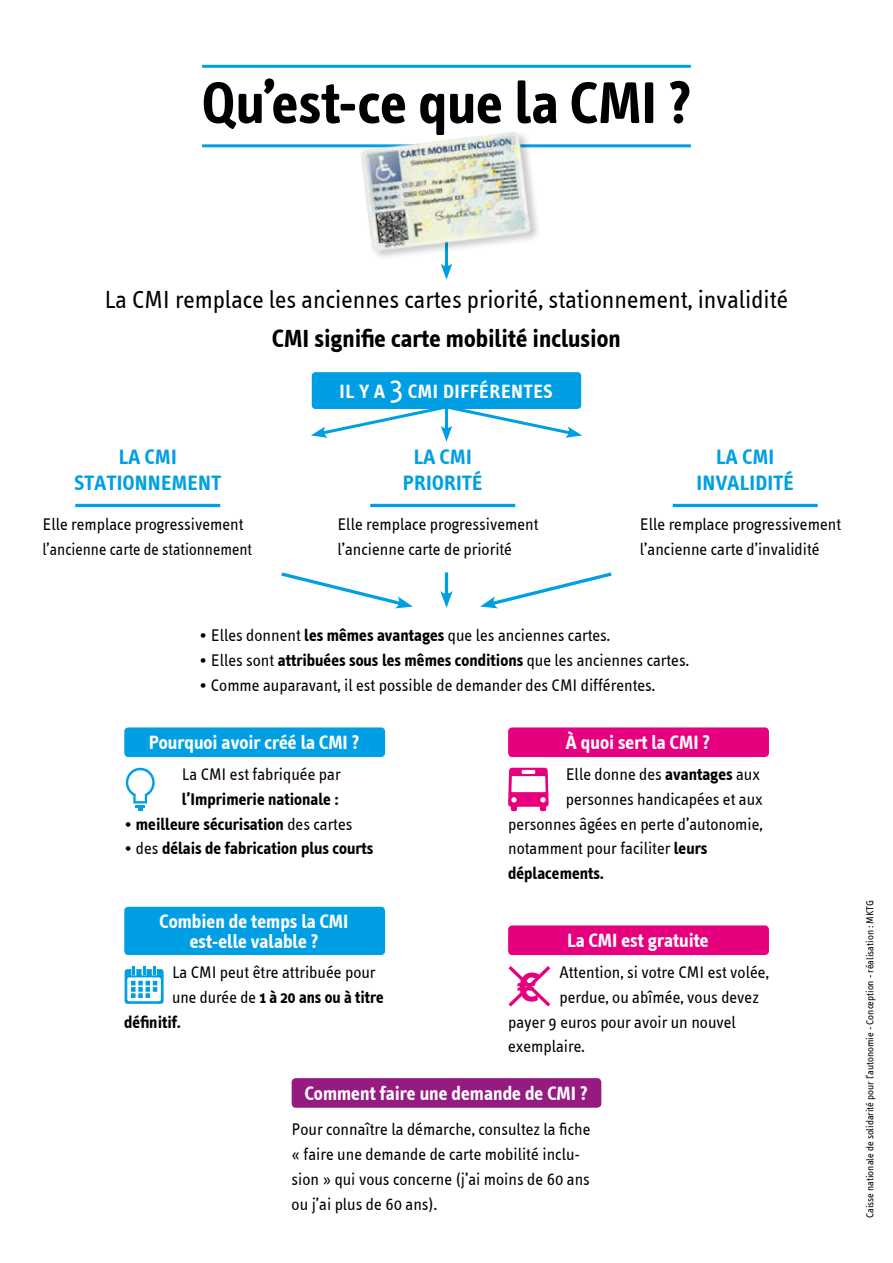
<style>
.page{position:relative;width:893px;height:1263px;background:#fff}
.page>*{position:absolute;margin:0;border:0;box-sizing:border-box;transform-origin:0 0}
.t1{font:700 60px "Info Text";color:#000}
.t2{font:700 39.6px "Helvetica Neue";color:#e6007d}
.t3{font:25.5px "Info Text";color:#000}
.t4{font:700 25.5px "Info Text";color:#000}
.t5{font:700 21.45px/26px "Info Text";letter-spacing:.015em;color:#009fe3;text-align:center}
.t6{font:700 19.8px/19.8px "Info Text";color:#fff;text-align:center}
.t7{font:700 19.8px "Info Text";letter-spacing:.035em;color:#fff}
.t8{font:17.4px/24.8px "Info Text";color:#000}
.t9{font:700 17.4px "Info Text";color:#000}
.t10{font:10.5px "Info Text";color:#000}
.s1{font-weight:400;font-size:31.35px}
.s2{font-weight:700}
.s3{font-weight:400}
</style>
<div class="page">
<hr style="left:445px;top:240px;width:3px;height:29px;background:#009fe3">
<svg style="left:441px;top:264px;width:11px;height:16px"></svg>
<hr style="left:202px;top:65px;width:489px;height:3px;background:#009fe3">
<hr style="left:202px;top:144px;width:489px;height:3px;background:#009fe3">
<div style="left:360px;top:130px;width:182px;height:132px;background:#fff"></div>
<img style="left:355px;top:132px;width:183px;height:124px">
<div style="left:124px;top:727px;width:261px;height:30px;background:#009fe3;border-radius:4px"></div>
<div style="left:292px;top:1078px;width:309px;height:30px;background:#951b81;border-radius:4px"></div>
<div style="left:124px;top:907px;width:261px;height:48px;background:#009fe3;border-radius:4px"></div>
<div style="left:508px;top:727px;width:261px;height:30px;background:#e6007d;border-radius:4px"></div>
<div style="left:508px;top:925px;width:261px;height:30px;background:#e6007d;border-radius:4px"></div>
<hr style="left:75px;top:504px;width:145px;height:3px;background:#009fe3">
<hr style="left:370px;top:504px;width:145px;height:3px;background:#009fe3">
<hr style="left:673px;top:504px;width:145px;height:3px;background:#009fe3">
<svg style="left:480px;top:572px;width:132px;height:36px"></svg>
<hr style="left:445px;top:572px;width:3px;height:25px;background:#009fe3">
<svg style="left:440px;top:591px;width:13px;height:17px"></svg>
<svg style="left:281px;top:572px;width:132px;height:36px"></svg>
<svg style="left:508px;top:966px;width:43px;height:41px"></svg>
<svg style="left:126px;top:768px;width:29px;height:43px"></svg>
<svg style="left:311px;top:403px;width:271px;height:39px"></svg>
<div style="left:312px;top:372px;width:269px;height:37px;background:#009fe3;border-radius:4px"></div>
<svg style="left:125px;top:969px;width:39px;height:35px"></svg>
<svg style="left:131px;top:966px;width:5px;height:9px"></svg>
<svg style="left:142px;top:966px;width:5px;height:9px"></svg>
<svg style="left:152px;top:966px;width:5px;height:9px"></svg>
<svg style="left:133px;top:966px;width:2px;height:8px"></svg>
<svg style="left:143px;top:966px;width:2px;height:8px"></svg>
<svg style="left:153px;top:966px;width:2px;height:8px"></svg>
<div style="left:127px;top:977px;width:34px;height:24px;background:#fff;border-radius:2px"></div>
<svg style="left:131px;top:981px;width:26px;height:17px"></svg>
<svg style="left:508px;top:768px;width:41px;height:43px"></svg>
<h1 class="t1" style="left:202px;top:68px;width:490px">Qu’est-ce que la CMI ?</h1>
<h3 class="t3" style="left:105px;top:285px;width:685px">La CMI remplace les anciennes cartes priorité, stationnement, invalidité</h3>
<h3 class="t4" style="left:272px;top:324px;width:350px">CMI signifie carte mobilité inclusion</h3>
<p class="t7" style="left:339px;top:380px;width:215px">IL Y A <span class="s1">3</span> CMI DIFFÉRENTES</p>
<p class="t5" style="left:75px;top:444px;width:148px">LA CMI<br>STATIONNEMENT</p>
<p class="t5" style="left:403px;top:444px;width:81px">LA CMI<br>PRIORITÉ</p>
<p class="t8" style="left:43px;top:512px;width:211px">Elle remplace progressivement l’ancienne carte de stationnement</p>
<p class="t8" style="left:337px;top:512px;width:203px">Elle remplace progressivement l’ancienne carte de priorité</p>
<p class="t8" style="left:640px;top:512px;width:203px">Elle remplace progressivement l’ancienne carte d’invalidité</p>
<p class="t5" style="left:697px;top:444px;width:99px">LA CMI<br>INVALIDITÉ</p>
<p class="t8" style="left:199px;top:623px;width:412px">• Elles donnent <span class="s2">les mêmes avantages</span> que les anciennes cartes.</p>
<p class="t8" style="left:199px;top:648px;width:491px">• Elles sont <span class="s2">attribuées sous les mêmes conditions</span> que les anciennes cartes.</p>
<p class="t8" style="left:199px;top:673px;width:457px">• Comme auparavant, il est possible de demander des CMI différentes.</p>
<p class="t6" style="left:149px;top:733px;width:212px">Pourquoi avoir créé la CMI ?</p>
<p class="t8" style="left:182px;top:762px;width:160px">La CMI est fabriquée par</p>
<p class="t9" style="left:182px;top:789px;width:158px">l’Imprimerie nationale :</p>
<p class="t9" style="left:124px;top:814px;width:230px"><span class="s3">•</span> meilleure sécurisation <span class="s3">des cartes</span></p>
<p class="t9" style="left:124px;top:838px;width:251px"><span class="s3">• des</span> délais de fabrication plus courts</p>
<p class="t6" style="left:160px;top:911px;width:190px">Combien de temps la CMI est-elle valable ?</p>
<p class="t8" style="left:172px;top:960px;width:205px">La CMI peut être attribuée pour</p>
<p class="t9" style="left:172px;top:987px;width:213px"><span class="s3">une durée de</span> 1 à 20 ans ou à titre</p>
<p class="t9" style="left:124px;top:1012px;width:58px">définitif.</p>
<p class="t6" style="left:566px;top:733px;width:146px">À quoi sert la CMI ?</p>
<p class="t8" style="left:566px;top:762px;width:196px">Elle donne des <span class="s2">avantages</span> aux</p>
<p class="t8" style="left:566px;top:787px;width:198px">personnes handicapées et aux</p>
<p class="t8" style="left:508px;top:812px;width:256px">personnes âgées en perte d’autonomie,</p>
<p class="t8" style="left:508px;top:836px;width:201px">notamment pour faciliter <span class="s2">leurs</span></p>
<p class="t9" style="left:508px;top:863px;width:97px">déplacements.</p>
<p class="t6" style="left:567px;top:931px;width:143px">La CMI est gratuite</p>
<p class="t8" style="left:559px;top:960px;width:211px">Attention, si votre CMI est volée,</p>
<p class="t8" style="left:559px;top:985px;width:201px">perdue, ou abîmée, vous devez</p>
<p class="t8" style="left:508px;top:1009px;width:229px">payer 9 euros pour avoir un nouvel</p>
<p class="t8" style="left:508px;top:1034px;width:78px">exemplaire.</p>
<h2 class="t2" style="left:516px;top:956px;width:24px">€</h2>
<p class="t6" style="left:305px;top:1083px;width:284px">Comment faire une demande de CMI ?</p>
<p class="t8" style="left:292px;top:1117px;width:300px">Pour connaître la démarche, consultez la fiche « faire une demande de carte mobilité inclu&shy;sion » qui vous concerne (j’ai moins de 60 ans ou j’ai plus de 60 ans).</p>
<p class="t10" style="left:864px;top:1218px;width:319px;rotate:-90deg">Caisse nationale de solidarité pour l’autonomie - Conception - réalisation : MKTG</p>
</div>
